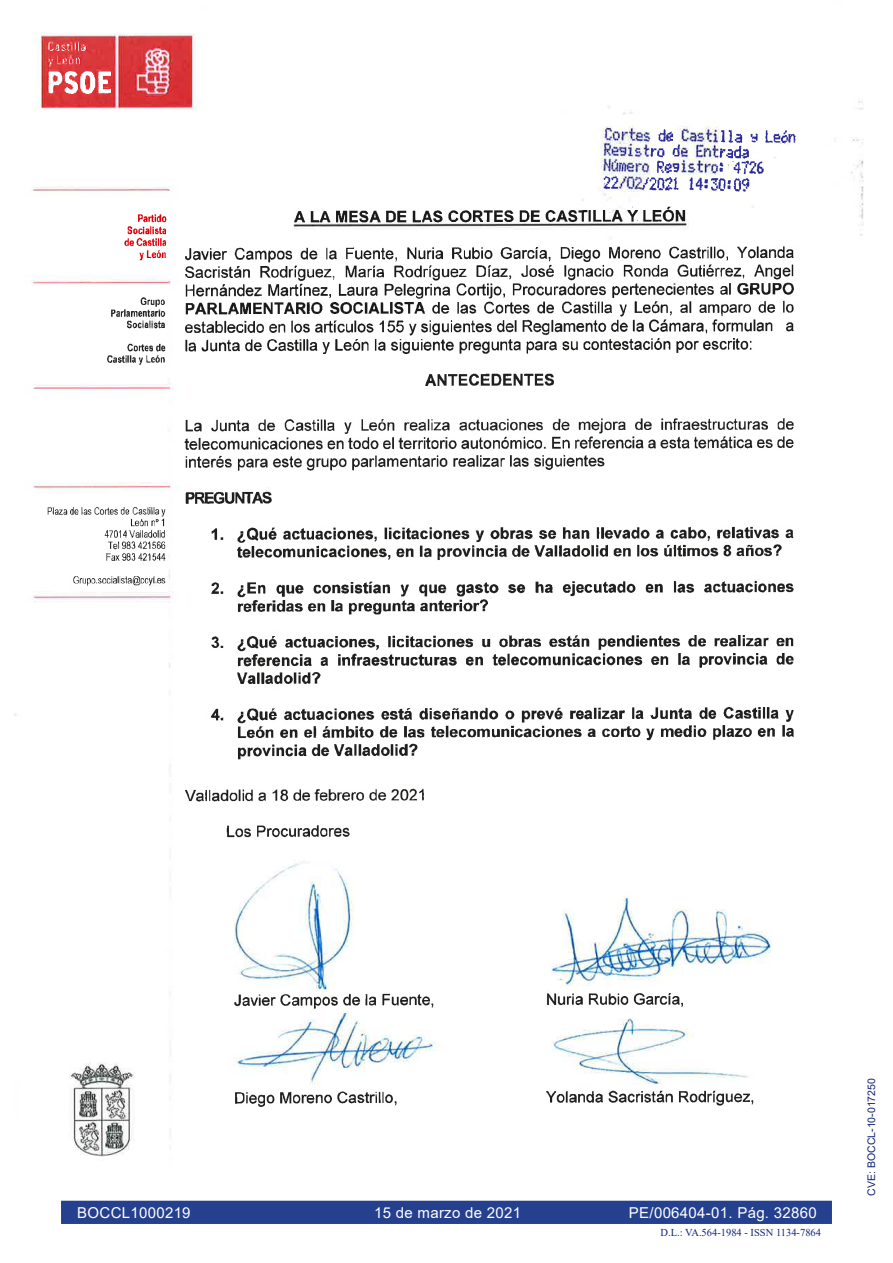
<style>
.page{position:relative;width:893px;height:1263px;background:#fff}
.page>*{position:absolute;margin:0;border:0;box-sizing:border-box;transform-origin:0 0}
.E_CVE{font:15px "Arial";letter-spacing:.02em;color:#fff}
.t1{font:10.5px "Times New Roman";color:#132477}
.t2{font:10.5px "Arial";color:#132477}
</style>
<div class="page">
<div style="left:60px;top:1200px;width:773px;height:25px;background:#25408f"></div>
<div style="left:60px;top:1199px;width:773px;height:26px;border:2px solid #fff"></div>
<img style="left:15px;top:33px;width:848px;height:1167px">
<img style="left:48px;top:42px;width:63px;height:51px">
<img style="left:603px;top:127px;width:194px;height:65px">
<img style="left:124px;top:215px;width:44px;height:45px">
<img style="left:48px;top:297px;width:747px;height:809px">
<img style="left:185px;top:207px;width:610px;height:146px">
<p class="E_CVE" style="left:77px;top:1202px;width:115px">BOCCL1000219</p>
<p class="E_CVE" style="left:374px;top:1202px;width:149px">15 de marzo de 2021</p>
<p class="E_CVE" style="left:629px;top:1202px;width:189px">PE/006404-01. Pág. 32860</p>
<p class="t1" style="left:661px;top:1225px;width:162px">D.L.: VA.564-1984 - ISSN 1134-7864</p>
<p class="t2" style="left:864px;top:1195px;width:119px;rotate:-90deg">CVE: BOCCL-10-017250</p>
</div>
